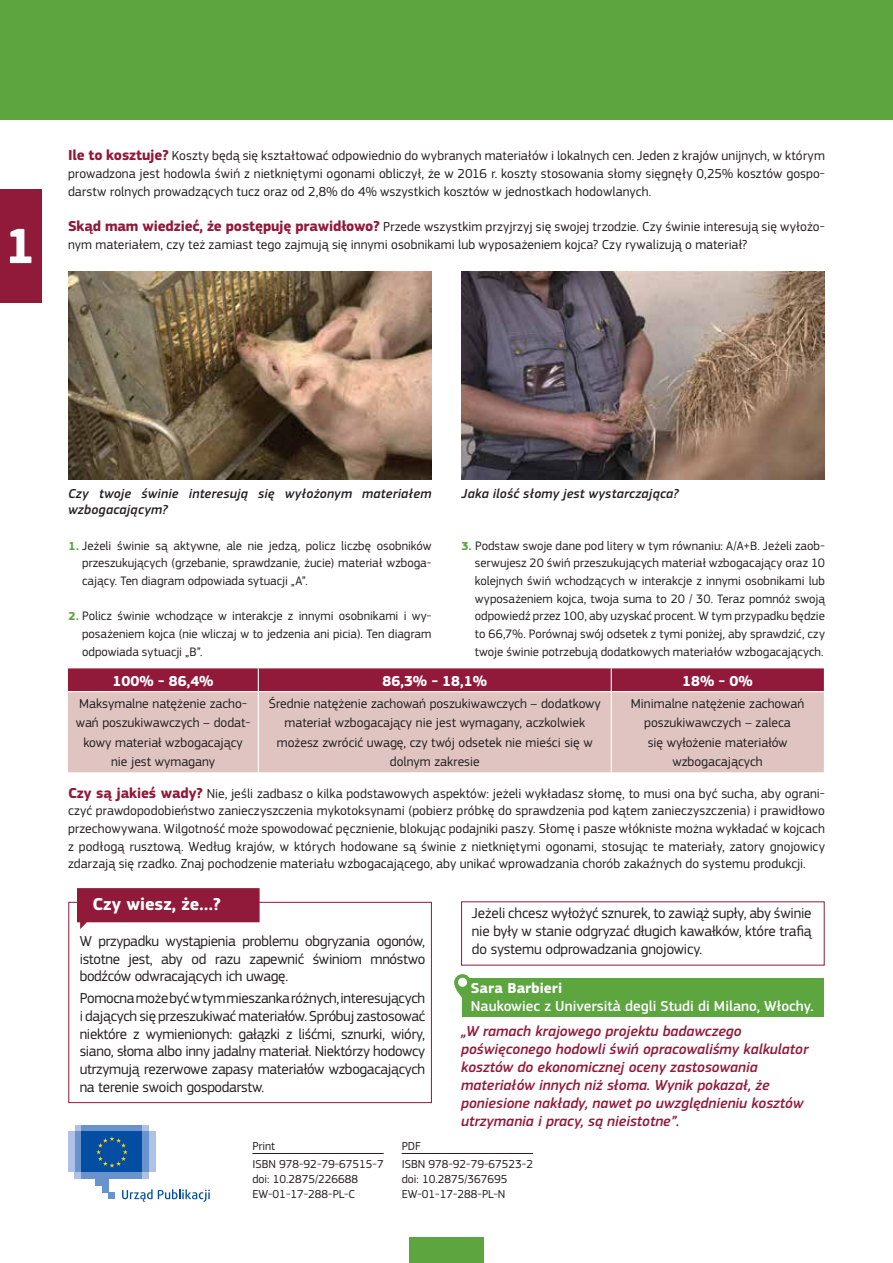
<style>
.page{position:relative;width:893px;height:1263px;background:#fff}
.page>*{position:absolute;margin:0;border:0;box-sizing:border-box;transform-origin:0 0}
.t1{font:700 51.45px "EC Square Sans Pro";color:#fff}
.t2{font:700 18px "EC Square Sans Pro";color:#fff}
.t3{font:15px/17.7px "EC Square Sans Pro";letter-spacing:-.02em;color:#231f20;text-align:justify}
.t4{font:italic 500 15px/18px "EC Square Sans Pro";color:#911939}
.t5{font:500 15px "EC Square Sans Pro";color:#fff}
.t6{font:700 15px "EC Square Sans Pro";color:#fff}
.t7{font:13.5px/19.5px "EC Square Sans Pro";color:#231f20;text-align:center}
.t8{font:italic 500 13.5px/16.2px "EC Square Sans Pro";letter-spacing:.015em;color:#231f20}
.t9{font:12.75px/17.7px "EC Square Sans Pro";color:#231f20;text-align:justify}
.t10{font:12px/18px "EC Square Sans Pro";color:#231f20}
.s1{font-weight:700;font-size:15px;color:#911939}
.s2{font-weight:700;font-size:12px;color:#5ca53f}
</style>
<div class="page">
<div style="left:0;top:0;width:893px;height:119px;background:#5ca53f"></div>
<div style="left:462px;top:978px;width:362px;height:39px;background:#5ca53f"></div>
<svg style="left:454px;top:974px;width:17px;height:24px"></svg>
<div style="left:458px;top:978px;width:9px;height:9px;background:#fff;border-radius:50%"></div>
<div style="left:69px;top:902px;width:363px;height:201px;background:#fff;border:1px solid #911939"></div>
<svg style="left:77px;top:888px;width:183px;height:41px;background:#a33e59"></svg>
<div style="left:409px;top:1237px;width:75px;height:26px;background:#5ca53f"></div>
<img style="left:461px;top:272px;width:364px;height:207px">
<img style="left:68px;top:272px;width:364px;height:207px">
<div style="left:68px;top:692px;width:756px;height:80px;background:#e0c4c2"></div>
<div style="left:68px;top:668px;width:756px;height:23px;background:#911939"></div>
<hr style="left:258px;top:692px;width:1px;height:80px;background:#fff">
<hr style="left:611px;top:692px;width:1px;height:80px;background:#fff">
<div style="left:0;top:189px;width:41px;height:114px;background:#911939"></div>
<hr style="left:252px;top:1153px;width:132px;height:1px;background:#231f20">
<hr style="left:402px;top:1153px;width:131px;height:1px;background:#231f20">
<div style="left:75px;top:1172px;width:74px;height:7px;background:#afc1e4"></div>
<div style="left:82px;top:1172px;width:60px;height:7px;background:#6993cd"></div>
<div style="left:142px;top:1132px;width:7px;height:40px;background:#6993cd"></div>
<div style="left:149px;top:1132px;width:7px;height:40px;background:#afc1e4"></div>
<div style="left:75px;top:1132px;width:7px;height:40px;background:#6993cd"></div>
<div style="left:68px;top:1132px;width:7px;height:40px;background:#afc1e4"></div>
<div style="left:95px;top:1172px;width:14px;height:14px;background:#6993cd"></div>
<div style="left:102px;top:1172px;width:7px;height:20px;background:#6993cd"></div>
<div style="left:109px;top:1192px;width:6px;height:7px;background:#6993cd"></div>
<div style="left:82px;top:1132px;width:60px;height:40px;background:#034ea2"></div>
<svg style="left:75px;top:1125px;width:74px;height:42px"></svg>
<svg style="left:122px;top:1189px;width:88px;height:13px"></svg>
<h1 class="t1" style="left:5px;top:215px;width:32px">1</h1>
<p class="t7" style="left:68px;top:147px;width:758px;line-height:17.7px;text-align:justify"><span class="s1">Ile to kosztuje?</span> Koszty będą się kształtować odpowiednio do wybranych materiałów i lokalnych cen. Jeden z krajów unijnych, w którym prowadzona jest hodowla świń z nietkniętymi ogonami obliczył, że w 2016 r. koszty stosowania słomy sięgnęły 0,25% kosztów gospo&shy;darstw rolnych prowadzących tucz oraz od 2,8% do 4% wszystkich kosztów w jednostkach hodowlanych.</p>
<p class="t7" style="left:68px;top:218px;width:758px;line-height:17.7px;text-align:left"><span class="s1">Skąd mam wiedzieć, że postępuję prawidłowo?</span> Przede wszystkim przyjrzyj się swojej trzodzie. Czy świnie interesują się wyłożo&shy;nym materiałem, czy też zamiast tego zajmują się innymi osobnikami lub wyposażeniem kojca? Czy rywalizują o materiał?</p>
<p class="t8" style="left:68px;top:486px;width:365px">Czy twoje świnie interesują się wyłożonym materiałem wzbogacającym?</p>
<p class="t8" style="left:461px;top:486px;width:219px">Jaka ilość słomy jest wystarczająca?</p>
<p class="t9" style="left:82px;top:537px;width:351px;text-indent:-14px"><span class="s2">1.</span> Jeżeli świnie są aktywne, ale nie jedzą, policz liczbę osobników przeszukujących (grzebanie, sprawdzanie, żucie) materiał wzboga&shy;cający. Ten diagram odpowiada sytuacji „A”.</p>
<p class="t9" style="left:82px;top:607px;width:351px;text-indent:-14px"><span class="s2">2.</span> Policz świnie wchodzące w interakcje z innymi osobnikami i wy&shy;posażeniem kojca (nie wliczaj w to jedzenia ani picia). Ten diagram odpowiada sytuacji „B”.</p>
<p class="t9" style="left:475px;top:537px;width:352px;text-indent:-14px"><span class="s2">3.</span> Podstaw swoje dane pod litery w tym równaniu: A/A+B. Jeżeli zaob&shy;serwujesz 20 świń przeszukujących materiał wzbogacający oraz 10 kolejnych świń wchodzących w interakcje z innymi osobnikami lub wyposażeniem kojca, twoja suma to 20 / 30. Teraz pomnóż swoją odpowiedź przez 100, aby uzyskać procent. W tym przypadku będzie to 66,7%. Porównaj swój odsetek z tymi poniżej, aby sprawdzić, czy twoje świnie potrzebują dodatkowych materiałów wzbogacających.</p>
<p class="t6" style="left:113px;top:672px;width:102px">100% - 86,4%</p>
<p class="t6" style="left:382px;top:672px;width:106px">86,3% - 18,1%</p>
<p class="t6" style="left:682px;top:672px;width:72px">18% - 0%</p>
<p class="t7" style="left:76px;top:694px;width:176px">Maksymalne natężenie zacho&shy;wań poszukiwawczych – dodat&shy;kowy materiał wzbogacający nie jest wymagany</p>
<p class="t7" style="left:269px;top:694px;width:334px">Średnie natężenie zachowań poszukiwawczych – dodatkowy materiał wzbogacający nie jest wymagany, aczkolwiek możesz zwrócić uwagę, czy twój odsetek nie mieści się w dolnym zakresie</p>
<p class="t7" style="left:631px;top:694px;width:175px">Minimalne natężenie zachowań poszukiwawczych – zaleca<br>się wyłożenie materiałów wzbogacających</p>
<p class="t7" style="left:68px;top:784px;width:758px;line-height:17.7px;text-align:justify"><span class="s1">Czy są jakieś wady?</span> Nie, jeśli zadbasz o kilka podstawowych aspektów: jeżeli wykładasz słomę, to musi ona być sucha, aby ograni&shy;czyć prawdopodobieństwo zanieczyszczenia mykotoksynami (pobierz próbkę do sprawdzenia pod kątem zanieczyszczenia) i prawidłowo przechowywana. Wilgotność może spowodować pęcznienie, blokując podajniki paszy. Słomę i pasze włókniste można wykładać w kojcach z podłogą rusztową. Według krajów, w których hodowane są świnie z nietkniętymi ogonami, stosując te materiały, zatory gnojowicy zdarzają się rzadko. Znaj pochodzenie materiału wzbogacającego, aby unikać wprowadzania chorób zakaźnych do systemu produkcji.</p>
<h2 class="t2" style="left:93px;top:893px;width:130px">Czy wiesz, że…?</h2>
<p class="t3" style="left:80px;top:932px;width:347px">W przypadku wystąpienia problemu obgryzania ogonów, istotne jest, aby od razu zapewnić świniom mnóstwo bodźców odwracających ich uwagę.</p>
<p class="t3" style="left:80px;top:989px;width:347px">Pomocna może być w tym mieszanka różnych, interesujących i dających się przeszukiwać materiałów. Spróbuj zastosować niektóre z wymienionych: gałązki z liśćmi, sznurki, wióry, siano, słoma albo inny jadalny materiał. Niektórzy hodowcy utrzymują rezerwowe zapasy materiałów wzbogacających na terenie swoich gospodarstw.</p>
<p class="t3" style="left:472px;top:904px;width:341px">Jeżeli chcesz wyłożyć sznurek, to zawiąż supły, aby świnie nie były w stanie odgryzać długich kawałków, które trafią do systemu odprowadzania gnojowicy.</p>
<p class="t6" style="left:471px;top:979px;width:93px">Sara Barbieri</p>
<p class="t5" style="left:471px;top:997px;width:344px">Naukowiec z Università degli Studi di Milano, Włochy.</p>
<p class="t4" style="left:461px;top:1023px;width:349px">„W ramach krajowego projektu badawczego poświęconego hodowli świń opracowaliśmy kalkulator kosztów do ekonomicznej oceny zastosowania materiałów innych niż słoma. Wynik pokazał, że poniesione nakłady, nawet po uwzględnieniu kosztów utrzymania i pracy, są nieistotne”.</p>
<p class="t10" style="left:252px;top:1137px;width:133px">Print<br>ISBN 978-92-79-67515-7</p>
<p class="t10" style="left:252px;top:1172px;width:107px;line-height:15px">doi: 10.2875/226688<br>EW-01-17-288-PL-C</p>
<p class="t10" style="left:402px;top:1137px;width:133px">PDF<br>ISBN 978-92-79-67523-2</p>
<p class="t10" style="left:402px;top:1172px;width:107px;line-height:15px">doi: 10.2875/367695<br>EW-01-17-288-PL-N</p>
</div>
